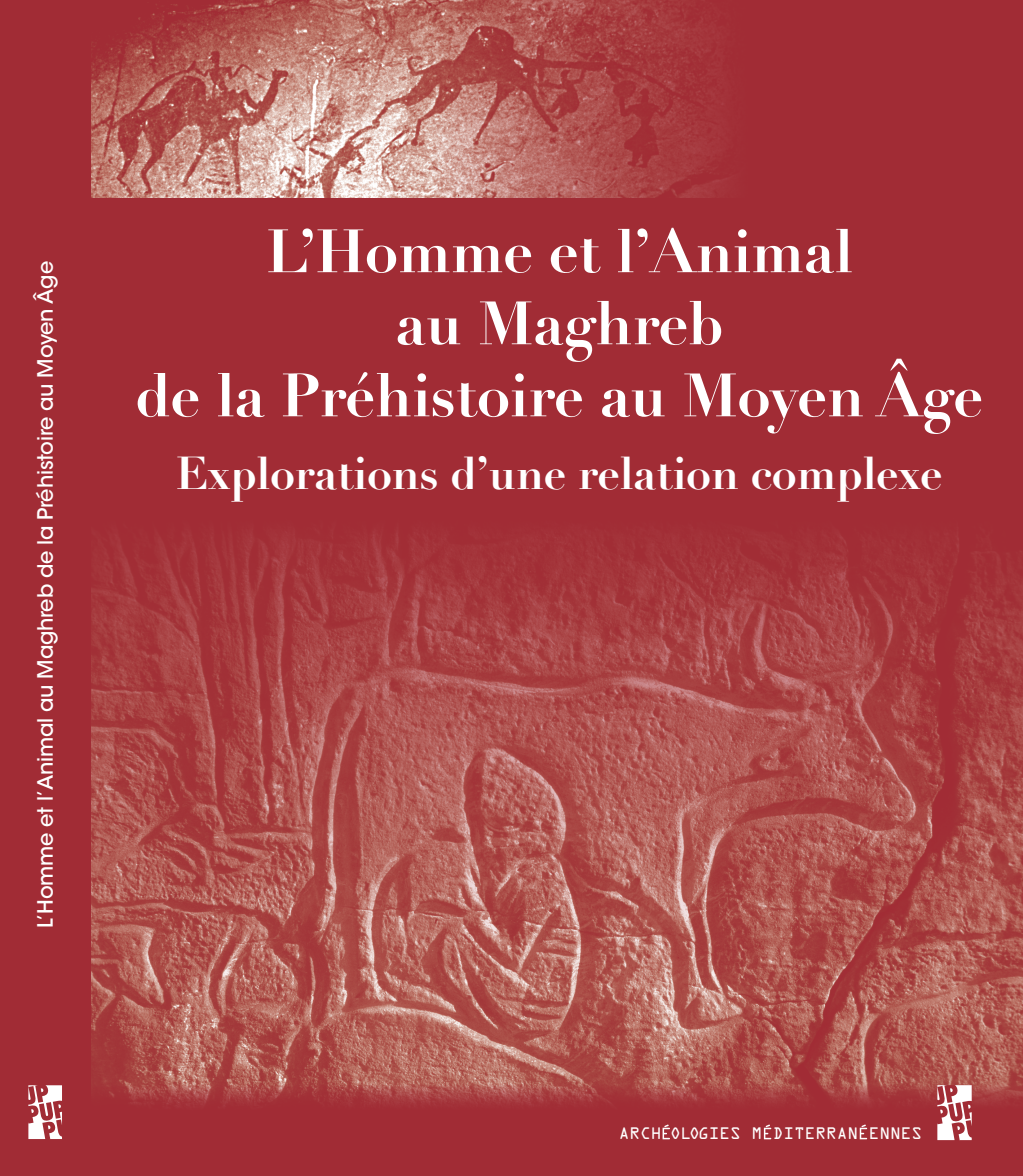
<style>
.page{position:relative;width:1023px;height:1176px;background:#fff}
.page>*{position:absolute;margin:0;border:0;box-sizing:border-box;transform-origin:0 0}
.t1{font:700 60px/72px "Didot LT Std";letter-spacing:-.01em;color:#fff;text-align:center}
.t2{font:700 45px "Didot LT Std";letter-spacing:-.01em;color:#fff}
.t3{font:500 21px "ITC Avant Garde Std";letter-spacing:-.01em;color:#fff}
.t4{font:15px "OCRA Std";letter-spacing:-.01em;color:#fff}
</style>
<div class="page">
<div style="left:0;top:0;width:112px;height:1175px;background:#a12c35"></div>
<svg style="left:28px;top:1085px;width:34px;height:53px"></svg>
<div style="left:91px;top:0;width:931px;height:1175px;background:#a12c35"></div>
<svg style="left:662px;top:1124px;width:7px;height:15px"></svg>
<svg style="left:763px;top:1124px;width:8px;height:15px"></svg>
<svg style="left:859px;top:1124px;width:7px;height:15px"></svg>
<img style="left:91px;top:505px;width:931px;height:607px">
<svg style="left:937px;top:1084px;width:34px;height:55px"></svg>
<img style="left:91px;top:0;width:661px;height:197px">
<p class="t3" style="left:32px;top:927px;width:668px;rotate:-90deg">L’Homme et l’Animal au Maghreb de la Préhistoire au Moyen Âge</p>
<h1 class="t1" style="left:135px;top:216px;width:849px">L’Homme et l’Animal<br>au Maghreb<br>de la Préhistoire au Moyen Âge</h1>
<h2 class="t2" style="left:176px;top:445px;width:768px">Explorations d’une relation complexe</h2>
<p class="t4" style="left:618px;top:1126px;width:305px">ARCH OLOGIES M DITERRAN ENNES</p>
</div>
